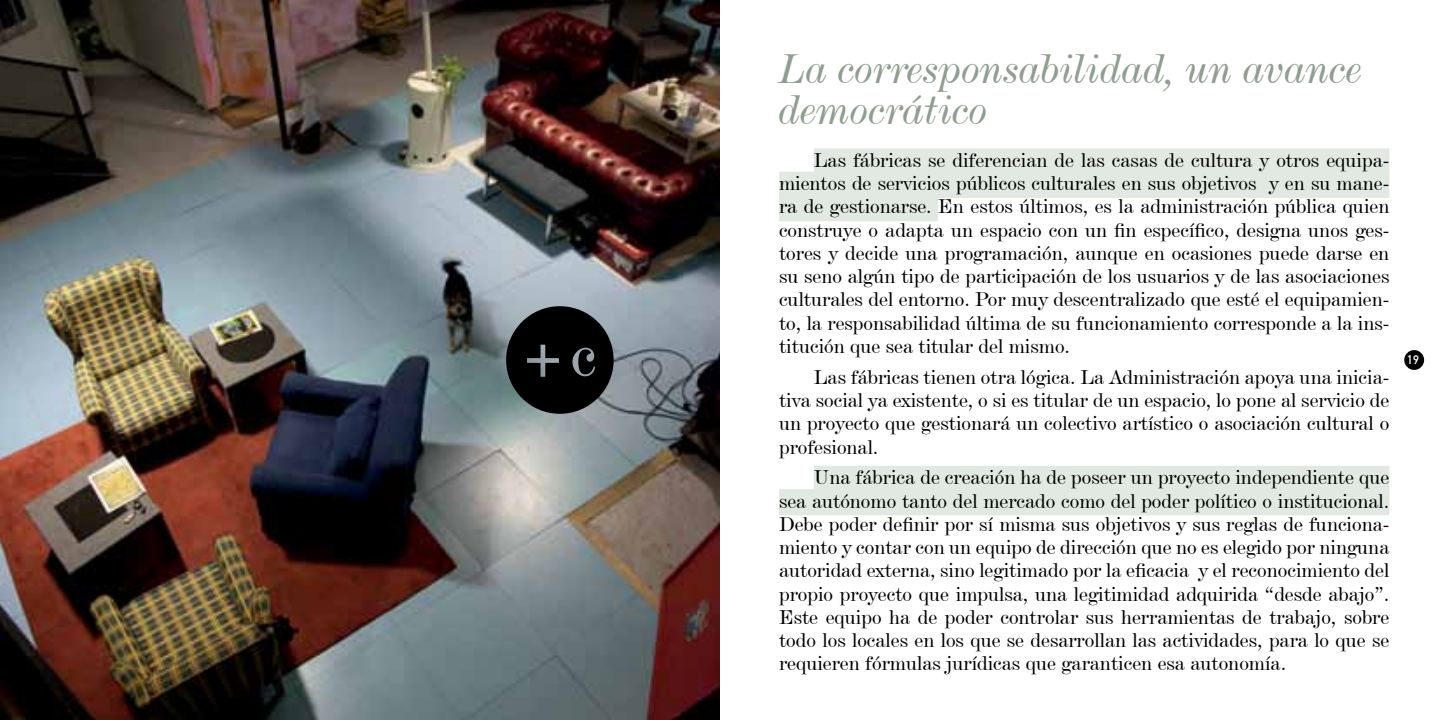
<style>
.page{position:relative;width:1439px;height:720px;background:#fff}
.page>*{position:absolute;margin:0;border:0;box-sizing:border-box;transform-origin:0 0}
.t1{font:43.75px/40.8px "De Vinne BT Italic Text";color:#8f9e90}
.t2{font:21px/23.3px "De Vinne BT Text";color:#000;text-align:justify}
.t3{font:12.25px "DIN Mittelschrift Std";color:#fff}
</style>
<div class="page">
<div style="left:1404px;top:350px;width:20px;height:20px;background:#000;border-radius:50%"></div>
<div style="left:814px;top:148px;width:575px;height:27px;background:#e2e9e2"></div>
<div style="left:779px;top:172px;width:610px;height:26px;background:#e2e9e2"></div>
<div style="left:779px;top:195px;width:159px;height:26px;background:#e2e9e2"></div>
<div style="left:814px;top:465px;width:575px;height:27px;background:#e2e9e2"></div>
<div style="left:779px;top:489px;width:610px;height:26px;background:#e2e9e2"></div>
<img style="left:0;top:0;width:719px;height:719px">
<div style="left:506px;top:306px;width:107px;height:107px;background:#000;border-radius:50%"></div>
<svg style="left:527px;top:344px;width:32px;height:32px"></svg>
<svg style="left:572px;top:347px;width:23px;height:29px"></svg>
<h1 class="t1" style="left:779px;top:47px;width:585px">La corresponsabilidad, un avance democrático</h1>
<p class="t2" style="left:779px;top:148px;width:612px;text-indent:35px">Las fábricas se diferencian de las casas de cultura y otros equipa&shy;mientos de servicios públicos culturales en sus objetivos y en su mane&shy;ra de gestionarse. En estos últimos, es la administración pública quien construye o adapta un espacio con un fin específico, designa unos ges&shy;tores y decide una programación, aunque en ocasiones puede darse en su seno algún tipo de participación de los usuarios y de las asociaciones culturales del entorno. Por muy descentralizado que esté el equipamien&shy;to, la responsabilidad última de su funcionamiento corresponde a la ins&shy;titución que sea titular del mismo.</p>
<p class="t2" style="left:779px;top:364px;width:612px;text-indent:35px">Las fábricas tienen otra lógica. La Administración apoya una inicia&shy;tiva social ya existente, o si es titular de un espacio, lo pone al servicio de un proyecto que gestionará un colectivo artístico o asociación cultural o profesional.</p>
<p class="t2" style="left:779px;top:465px;width:612px;text-indent:35px">Una fábrica de creación ha de poseer un proyecto independiente que sea autónomo tanto del mercado como del poder político o institucional.<br>Debe poder definir por sí misma sus objetivos y sus reglas de funciona&shy;miento y contar con un equipo de dirección que no es elegido por ninguna autoridad externa, sino legitimado por la eficacia y el reconocimiento del propio proyecto que impulsa, una legitimidad adquirida “desde abajo”.<br>Este equipo ha de poder controlar sus herramientas de trabajo, sobre todo los locales en los que se desarrollan las actividades, para lo que se requieren fórmulas jurídicas que garanticen esa autonomía.</p>
<p class="t3" style="left:1407px;top:353px;width:13px">19</p>
</div>
